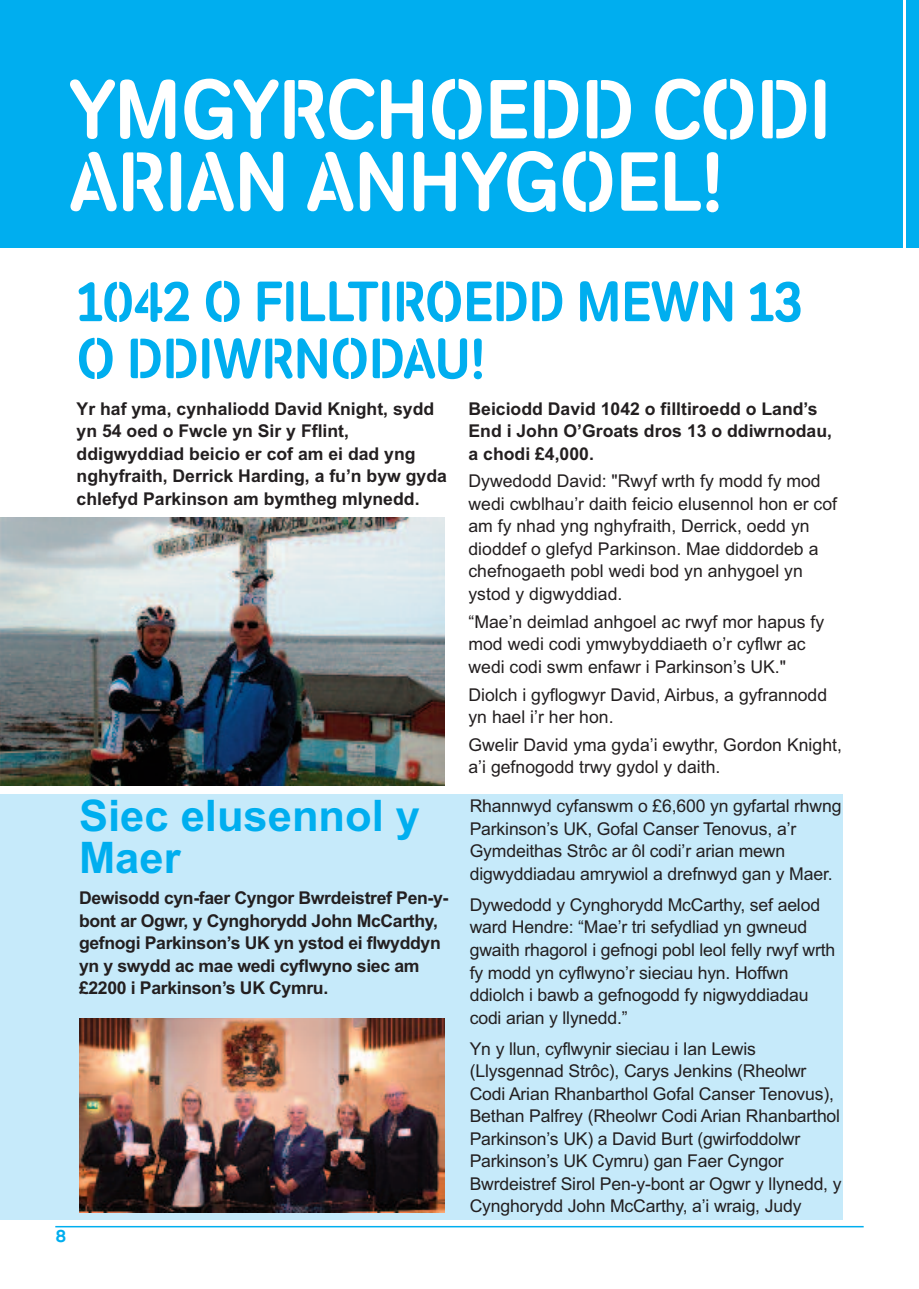
<style>
.page{position:relative;width:919px;height:1289px;background:#fff}
.page>*{position:absolute;margin:0;border:0;box-sizing:border-box;transform-origin:0 0}
.t1{font:84px/72.3px "Parkinsons UK Stencil";color:#fff}
.t2{font:57px/57px "Parkinsons UK Stencil";color:#00aeef}
.t3{font:700 43.5px/42px "Arial";color:#00aeef}
.t4{font:700 18px "Foundry Sterling";color:#00aeef}
.t5{font:17.7px/22.5px "Arial";letter-spacing:-.01em;color:#231f20}
.t6{font:700 17.7px/22.5px "Arial";color:#231f20}
.t7{font:700 17.7px/22.5px "Arial";letter-spacing:-.02em;color:#231f20}
</style>
<div class="page">
<div style="left:0;top:794px;width:842px;height:425px;background:#c6eafa"></div>
<div style="left:906px;top:0;width:12px;height:248px;background:#00aeef"></div>
<div style="left:0;top:0;width:902px;height:248px;background:#00aeef"></div>
<hr style="left:55px;top:1225px;width:808px;height:2px;background:#00aeef">
<img style="left:0;top:517px;width:444px;height:268px">
<img style="left:79px;top:1018px;width:365px;height:194px">
<h1 class="t1" style="left:70px;top:74px;width:762px">YMGYRCHOEDD CODI<br>ARIAN ANHYGOEL!</h1>
<h2 class="t2" style="left:77px;top:273px;width:728px">1042 O FILLTIROEDD MEWN 13<br>O DDIWRNODAU!</h2>
<p class="t6" style="left:77px;top:397px;width:372px">Yr haf yma, cynhaliodd David Knight, sydd yn 54 oed o Fwcle yn Sir y Fflint, ddigwyddiad beicio er cof am ei dad yng nghyfraith, Derrick Harding, a fu’n byw gyda chlefyd Parkinson am bymtheg mlynedd.</p>
<p class="t6" style="left:468px;top:397px;width:365px">Beiciodd David 1042 o filltiroedd o Land’s<br>End i John O’Groats dros 13 o ddiwrnodau, a chodi £4,000.</p>
<p class="t5" style="left:468px;top:470px;width:370px">Dywedodd David: "Rwyf wrth fy modd fy mod wedi cwblhau’r daith feicio elusennol hon er cof am fy nhad yng nghyfraith, Derrick, oedd yn dioddef o glefyd Parkinson. Mae diddordeb a chefnogaeth pobl wedi bod yn anhygoel yn ystod y digwyddiad.</p>
<p class="t5" style="left:468px;top:610px;width:357px">“Mae’n deimlad anhgoel ac rwyf mor hapus fy mod wedi codi ymwybyddiaeth o’r cyflwr ac wedi codi swm enfawr i Parkinson’s UK."</p>
<p class="t5" style="left:468px;top:683px;width:360px">Diolch i gyflogwyr David, Airbus, a gyfrannodd yn hael i’r her hon.</p>
<p class="t5" style="left:468px;top:733px;width:375px">Gwelir David yma gyda’i ewythr, Gordon Knight, a’i gefnogodd trwy gydol y daith.</p>
<h3 class="t3" style="left:79px;top:795px;width:342px">Siec elusennol y<br>Maer</h3>
<p class="t7" style="left:79px;top:887px;width:371px">Dewisodd cyn-faer Cyngor Bwrdeistref Pen-y&shy;bont ar Ogwr, y Cynghorydd John McCarthy, gefnogi Parkinson’s UK yn ystod ei flwyddyn yn y swydd ac mae wedi cyflwyno siec am £2200 i Parkinson’s UK Cymru.</p>
<p class="t4" style="left:55px;top:1225px;width:13px">8</p>
<p class="t5" style="left:469px;top:795px;width:373px">Rhannwyd cyfanswm o £6,600 yn gyfartal rhwng Parkinson’s UK, Gofal Canser Tenovus, a’r Gymdeithas Strôc ar ôl codi’r arian mewn digwyddiadau amrywiol a drefnwyd gan y Maer.</p>
<p class="t5" style="left:469px;top:893px;width:367px">Dywedodd y Cynghorydd McCarthy, sef aelod ward Hendre: “Mae’r tri sefydliad yn gwneud gwaith rhagorol i gefnogi pobl leol felly rwyf wrth fy modd yn cyflwyno’r sieciau hyn. Hoffwn ddiolch i bawb a gefnogodd fy nigwyddiadau codi arian y llynedd.”</p>
<p class="t5" style="left:469px;top:1037px;width:373px">Yn y llun, cyflwynir sieciau i Ian Lewis (Llysgennad Strôc), Carys Jenkins (Rheolwr Codi Arian Rhanbarthol Gofal Canser Tenovus), Bethan Palfrey (Rheolwr Codi Arian Rhanbarthol Parkinson’s UK) a David Burt (gwirfoddolwr Parkinson’s UK Cymru) gan Faer Cyngor Bwrdeistref Sirol Pen-y-bont ar Ogwr y llynedd, y Cynghorydd John McCarthy, a’i wraig, Judy</p>
</div>
